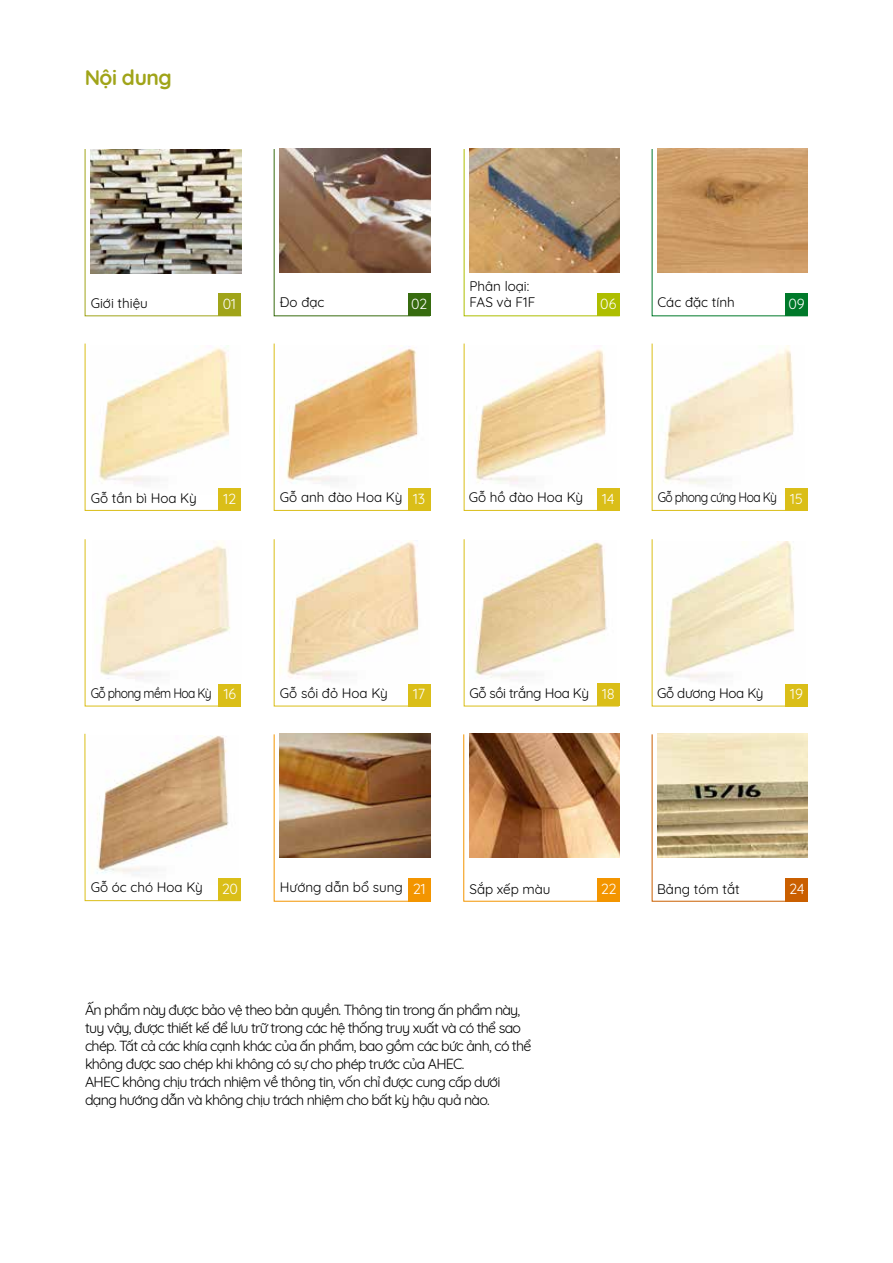
<style>
.page{position:relative;width:893px;height:1263px;background:#fff}
.page>*{position:absolute;margin:0;border:0;box-sizing:border-box;transform-origin:0 0}
.t1{font:700 21px "Quicksand";letter-spacing:-.025em;color:#a0a419}
.t2{font:14.25px/18px "Quicksand";letter-spacing:-.05em;color:#000}
.t3{font:14.25px "Quicksand";color:#fff}
.t4{font:13.5px "Quicksand";color:#000}
.t5{font:13.5px "Quicksand";letter-spacing:-.05em;color:#000;scale:.9 1}
.t6{font:13.5px "Quicksand";letter-spacing:-.025em;color:#000}
</style>
<div class="page">
<img style="left:463px;top:148px;width:157px;height:169px">
<svg style="left:273px;top:148px;width:158px;height:169px"></svg>
<svg style="left:84px;top:149px;width:158px;height:168px"></svg>
<svg style="left:84px;top:343px;width:146px;height:168px"></svg>
<svg style="left:273px;top:343px;width:158px;height:168px"></svg>
<svg style="left:463px;top:343px;width:143px;height:168px"></svg>
<svg style="left:651px;top:343px;width:143px;height:168px"></svg>
<svg style="left:84px;top:539px;width:157px;height:168px"></svg>
<svg style="left:273px;top:539px;width:158px;height:168px"></svg>
<svg style="left:463px;top:539px;width:156px;height:168px"></svg>
<svg style="left:651px;top:539px;width:157px;height:168px"></svg>
<svg style="left:84px;top:733px;width:145px;height:168px"></svg>
<svg style="left:273px;top:734px;width:158px;height:168px"></svg>
<div style="left:408px;top:878px;width:22px;height:23px;background:#f39500"></div>
<div style="left:219px;top:878px;width:22px;height:23px;background:#dabe18"></div>
<div style="left:785px;top:684px;width:23px;height:22px;background:#dabe18"></div>
<div style="left:785px;top:488px;width:23px;height:23px;background:#dabe18"></div>
<div style="left:219px;top:684px;width:22px;height:22px;background:#dabe18"></div>
<div style="left:408px;top:684px;width:22px;height:22px;background:#dabe18"></div>
<div style="left:597px;top:683px;width:23px;height:23px;background:#dabe18"></div>
<div style="left:597px;top:488px;width:23px;height:23px;background:#dabe18"></div>
<div style="left:408px;top:488px;width:22px;height:23px;background:#dabe18"></div>
<div style="left:219px;top:488px;width:22px;height:23px;background:#dabe18"></div>
<div style="left:597px;top:293px;width:23px;height:23px;background:#aebe00"></div>
<div style="left:408px;top:293px;width:22px;height:23px;background:#376b0f"></div>
<div style="left:219px;top:293px;width:22px;height:23px;background:#a0a419"></div>
<img style="left:280px;top:734px;width:150px;height:124px">
<svg style="left:463px;top:734px;width:157px;height:168px"></svg>
<div style="left:597px;top:878px;width:23px;height:23px;background:#f39500"></div>
<img style="left:469px;top:734px;width:151px;height:124px">
<svg style="left:651px;top:148px;width:157px;height:169px"></svg>
<div style="left:785px;top:293px;width:23px;height:23px;background:#00792a"></div>
<img style="left:91px;top:150px;width:150px;height:123px">
<svg style="left:651px;top:734px;width:157px;height:168px"></svg>
<div style="left:786px;top:878px;width:22px;height:23px;background:#ca5f00"></div>
<img style="left:657px;top:734px;width:151px;height:124px">
<img style="left:657px;top:149px;width:151px;height:124px">
<h1 class="t1" style="left:85px;top:60px;width:89px">Nội dung</h1>
<p class="t4" style="left:469px;top:276px;width:61px">Phân loại:</p>
<p class="t4" style="left:91px;top:292px;width:59px">Giới thiệu</p>
<p class="t4" style="left:280px;top:292px;width:46px">Đo đạc</p>
<p class="t4" style="left:469px;top:292px;width:67px">FAS và F1F</p>
<p class="t3" style="left:223px;top:293px;width:15px">01</p>
<p class="t3" style="left:411px;top:293px;width:18px">02</p>
<p class="t3" style="left:600px;top:293px;width:18px">06</p>
<p class="t4" style="left:657px;top:292px;width:79px">Các đặc tính</p>
<p class="t3" style="left:788px;top:293px;width:18px">09</p>
<p class="t4" style="left:91px;top:487px;width:108px">Gỗ tần bì Hoa Kỳ</p>
<p class="t4" style="left:280px;top:487px;width:124px">Gỗ anh đào Hoa Kỳ</p>
<p class="t4" style="left:469px;top:487px;width:116px">Gỗ hồ đào Hoa Kỳ</p>
<p class="t5" style="left:658px;top:487px;width:134px">Gỗ phong cứng Hoa Kỳ</p>
<p class="t3" style="left:223px;top:488px;width:14px">12</p>
<p class="t3" style="left:413px;top:488px;width:14px">13</p>
<p class="t3" style="left:602px;top:488px;width:14px">14</p>
<p class="t3" style="left:790px;top:487px;width:14px">15</p>
<p class="t5" style="left:91px;top:682px;width:136px">Gỗ phong mềm Hoa Kỳ</p>
<p class="t4" style="left:280px;top:682px;width:109px">Gỗ sồi đỏ Hoa Kỳ</p>
<p class="t6" style="left:469px;top:682px;width:121px">Gỗ sồi trắng Hoa Kỳ</p>
<p class="t6" style="left:657px;top:682px;width:108px">Gỗ dương Hoa Kỳ</p>
<p class="t3" style="left:224px;top:683px;width:14px">16</p>
<p class="t3" style="left:413px;top:683px;width:14px">17</p>
<p class="t3" style="left:602px;top:683px;width:14px">18</p>
<p class="t3" style="left:790px;top:683px;width:14px">19</p>
<p class="t4" style="left:91px;top:877px;width:114px">Gỗ óc chó Hoa Kỳ</p>
<p class="t4" style="left:280px;top:877px;width:125px">Hướng dẫn bổ sung</p>
<p class="t3" style="left:222px;top:878px;width:18px">20</p>
<p class="t3" style="left:413px;top:878px;width:14px">21</p>
<p class="t4" style="left:469px;top:879px;width:83px">Sắp xếp màu</p>
<p class="t3" style="left:601px;top:878px;width:17px">22</p>
<p class="t4" style="left:657px;top:879px;width:84px">Bảng tóm tắt</p>
<p class="t3" style="left:789px;top:878px;width:17px">24</p>
<p class="t2" style="left:85px;top:999px;width:448px">Ấn phẩm này được bảo vệ theo bản quyền. Thông tin trong ấn phẩm này, tuy vậy, được thiết kế để lưu trữ trong các hệ thống truy xuất và có thể sao chép. Tất cả các khía cạnh khác của ấn phẩm, bao gồm các bức ảnh, có thể không được sao chép khi không có sự cho phép trước của AHEC.<br>AHEC không chịu trách nhiệm về thông tin, vốn chỉ được cung cấp dưới dạng hướng dẫn và không chịu trách nhiệm cho bất kỳ hậu quả nào.</p>
</div>
